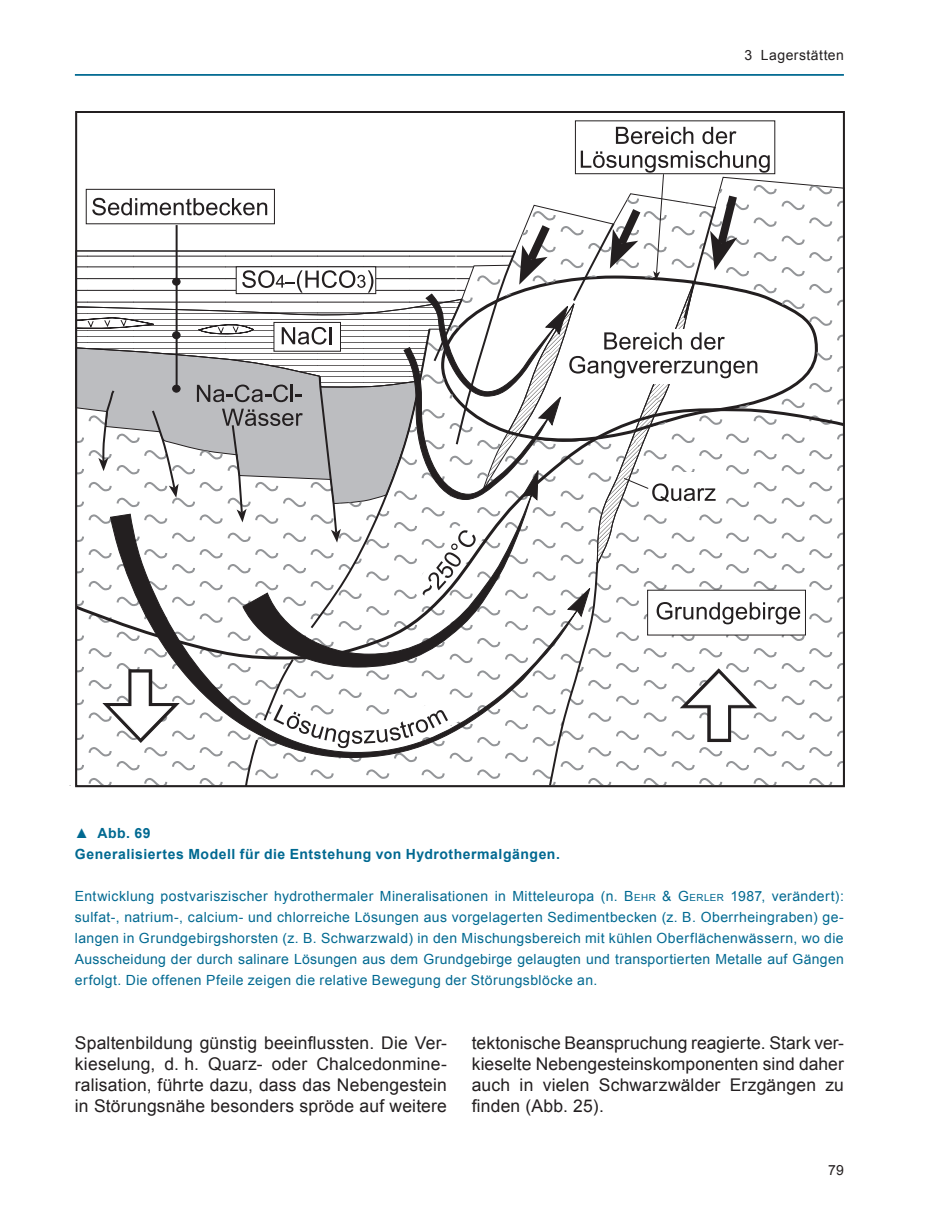
<style>
.page{position:relative;width:943px;height:1215px;background:#fff}
.page>*{position:absolute;margin:0;border:0;box-sizing:border-box;transform-origin:0 0}
.t1{font:17.5px/21px "Arial";letter-spacing:.01em;color:#231f20;text-align:justify}
.t2{font:14px/21px "Arial";letter-spacing:.03em;color:#006991;text-align:justify}
.t3{font:700 14px/21px "Arial";letter-spacing:.04em;color:#006991}
.t4{font:14px "Arial";letter-spacing:.03em;color:#231f20}
.s1{font-size:9.8px}
</style>
<div class="page">
<hr style="left:75px;top:74px;width:769px;height:2px;background:#006991">
<svg style="left:800px;top:183px;width:42px;height:601px"></svg>
<svg style="left:817px;top:405px;width:25px;height:256px"></svg>
<svg style="left:70px;top:277px;width:747px;height:509px"></svg>
<div style="left:648px;top:590px;width:157px;height:45px;background:#fff"></div>
<svg style="left:616px;top:127px;width:77px;height:17px"></svg>
<svg style="left:702px;top:127px;width:34px;height:17px"></svg>
<svg style="left:78px;top:151px;width:722px;height:633px"></svg>
<p class="t4" style="left:744px;top:46px;width:101px">3 Lagerstätten</p>
<p class="t3" style="left:75px;top:823px;width:486px">▲ Abb. 69<br>Generalisiertes Modell für die Entstehung von Hydrothermalgängen.</p>
<p class="t2" style="left:75px;top:886px;width:770px">Entwicklung postvariszischer hydrothermaler Mineralisationen in Mitteleuropa (n. B<span class="s1">EHR</span> &amp; G<span class="s1">ERLER</span> 1987, verändert): sulfat-, natrium-, calcium- und chlorreiche Lösungen aus vorgelagerten Sedimentbecken (z. B. Oberrheingraben) ge&shy;langen in Grundgebirgshorsten (z. B. Schwarzwald) in den Mischungsbereich mit kühlen Oberflächenwässern, wo die Ausscheidung der durch salinare Lösungen aus dem Grundgebirge gelaugten und transportierten Metalle auf Gängen erfolgt. Die offenen Pfeile zeigen die relative Bewegung der Störungsblöcke an.</p>
<p class="t1" style="left:75px;top:1032px;width:374px">Spaltenbildung günstig beeinflussten. Die Ver&shy;kieselung, d. h. Quarz- oder Chalcedonmine&shy;ralisation, führte dazu, dass das Nebengestein in Störungsnähe besonders spröde auf weitere</p>
<p class="t1" style="left:472px;top:1032px;width:374px">tektonische Beanspruchung reagierte. Stark ver&shy;kieselte Nebengesteinskomponenten sind daher auch in vielen Schwarzwälder Erzgängen zu finden (Abb. 25).</p>
<p class="t4" style="left:828px;top:1161px;width:17px">79</p>
</div>
